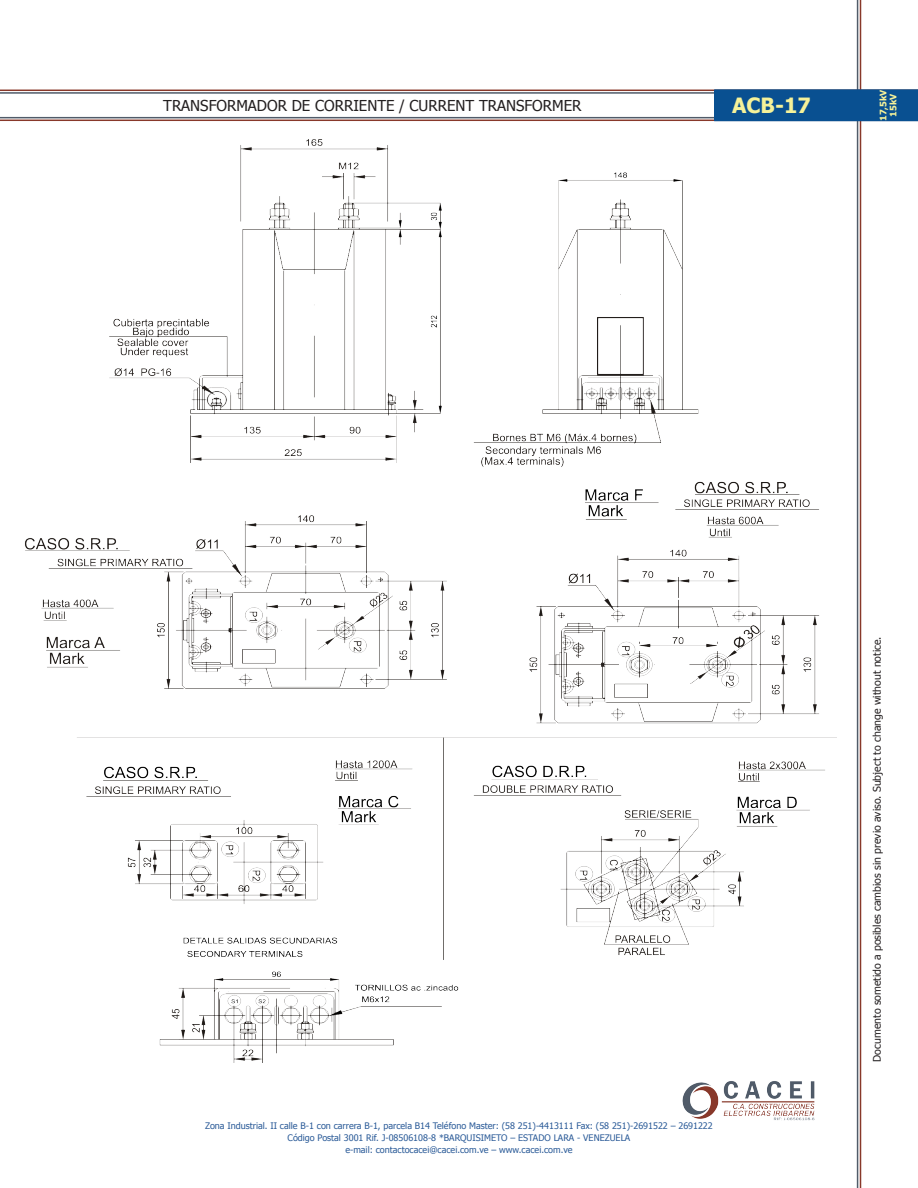
<style>
.page{position:relative;width:918px;height:1188px;background:#fff}
.page>*{position:absolute;margin:0;border:0;box-sizing:border-box;transform-origin:0 0}
.Nombre_Modelo{font:700 21px "Tahoma";color:#f6f299}
.titulo_modelo_transf{font:15px "Tahoma";color:#231f20}
.t1{font:10.5px "Tahoma";color:#231f20}
.t2{font:9px "Tahoma";color:#2b5b98}
.Nivel_de_tension{font:700 9px "Tahoma";color:#f6f299}
</style>
<div class="page">
<hr style="left:0;top:92px;width:717px;height:2px;background:#505b69">
<hr style="left:0;top:117px;width:717px;height:1px;background:#505b69">
<hr style="left:860px;top:0;width:1px;height:1188px;background:#88382a">
<img style="left:682px;top:1081px;width:133px;height:40px">
<hr style="left:857px;top:0;width:1px;height:1188px;background:#505b69">
<hr style="left:0;top:90px;width:918px;height:1px;background:#88382a">
<hr style="left:0;top:120px;width:918px;height:1px;background:#88382a">
<div style="left:714px;top:89px;width:204px;height:32px;background:#095091"></div>
<img style="left:25px;top:139px;width:812px;height:923px">
<p class="titulo_modelo_transf" style="left:163px;top:95px;width:420px">TRANSFORMADOR DE CORRIENTE / CURRENT TRANSFORMER</p>
<p class="Nivel_de_tension" style="left:877px;top:121px;width:33px;rotate:-90deg">17,5kV</p>
<p class="Nombre_Modelo" style="left:732px;top:91px;width:80px">ACB-17</p>
<p class="Nivel_de_tension" style="left:887px;top:117px;width:25px;rotate:-90deg">15kV</p>
<p class="t2" style="left:205px;top:1120px;width:509px">Zona Industrial. II calle B-1 con carrera B-1, parcela B14 Teléfono Master: (58 251)-4413111 Fax: (58 251)-2691522 – 2691222</p>
<p class="t2" style="left:288px;top:1132px;width:344px">Código Postal 3001 Rif. J-08506108-8 *BARQUISIMETO – ESTADO LARA - VENEZUELA</p>
<p class="t2" style="left:345px;top:1144px;width:229px">e-mail: contactocacei@cacei.com.ve – www.cacei.com.ve</p>
<p class="t1" style="left:870px;top:1062px;width:427px;rotate:-90deg">Documento sometido a posibles cambios sin previo aviso. Subject to change without notice.</p>
</div>
